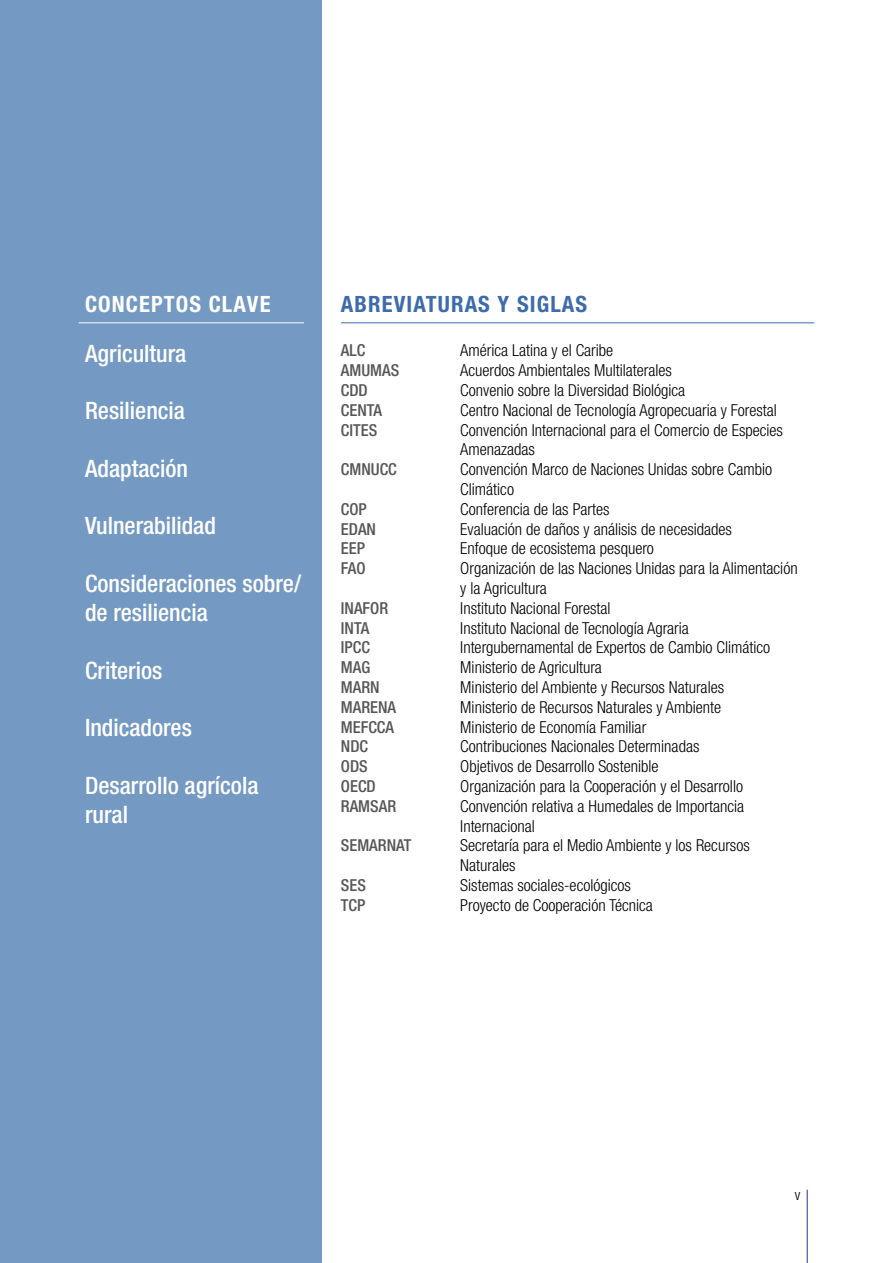
<style>
.page{position:relative;width:893px;height:1263px;background:#fff}
.page>*{position:absolute;margin:0;border:0;box-sizing:border-box;transform-origin:0 0}
.t1{font:500 condensed 24px/28.8px "Helvetica Neue LT Std";color:#fff}
.t2{font:700 condensed 22.5px "Helvetica Neue LT Std";letter-spacing:.05em;color:#3d6bab}
.t3{font:700 condensed 22.5px "Helvetica Neue LT Std";letter-spacing:.05em;color:#fff}
.t4{font:300 condensed 16.5px/19.8px "Helvetica Neue LT Std";color:#000}
.t5{font:500 condensed 16.5px/19.8px "Helvetica Neue LT Std";color:#575756}
.t6{font:300 condensed 15px "Helvetica Neue LT Std";color:#000}
</style>
<div class="page">
<div style="left:0;top:0;width:322px;height:1263px;background:#7499c2"></div>
<hr style="left:341px;top:322px;width:473px;height:1px;background:#3d6bab">
<hr style="left:79px;top:322px;width:225px;height:1px;background:#fff">
<hr style="left:807px;top:1189px;width:1px;height:74px;background:#283583">
<h2 class="t3" style="left:85px;top:290px;width:187px">CONCEPTOS CLAVE</h2>
<h2 class="t2" style="left:341px;top:290px;width:248px">ABREVIATURAS Y SIGLAS</h2>
<p class="t5" style="left:341px;top:340px;width:60px">ALC<br>AMUMAS<br>CDD<br>CENTA<br>CITES</p>
<p class="t5" style="left:341px;top:459px;width:57px">CMNUCC</p>
<p class="t5" style="left:341px;top:499px;width:37px">COP<br>EDAN<br>EEP<br>FAO</p>
<p class="t5" style="left:341px;top:598px;width:57px">INAFOR<br>INTA<br>IPCC<br>MAG<br>MARN<br>MARENA<br>MEFCCA<br>NDC<br>ODS<br>OECD<br>RAMSAR</p>
<p class="t5" style="left:341px;top:835px;width:72px">SEMARNAT</p>
<p class="t5" style="left:341px;top:875px;width:27px">SES<br>TCP</p>
<p class="t4" style="left:460px;top:340px;width:339px">América Latina y el Caribe<br>Acuerdos Ambientales Multilaterales<br>Convenio sobre la Diversidad Biológica<br>Centro Nacional de Tecnología Agropecuaria y Forestal Convención Internacional para el Comercio de Especies Amenazadas<br>Convención Marco de Naciones Unidas sobre Cambio Climático<br>Conferencia de las Partes<br>Evaluación de daños y análisis de necesidades<br>Enfoque de ecosistema pesquero<br>Organización de las Naciones Unidas para la Alimentación y la Agricultura<br>Instituto Nacional Forestal<br>Instituto Nacional de Tecnología Agraria Intergubernamental de Expertos de Cambio Climático Ministerio de Agricultura<br>Ministerio del Ambiente y Recursos Naturales<br>Ministerio de Recursos Naturales y Ambiente<br>Ministerio de Economía Familiar<br>Contribuciones Nacionales Determinadas<br>Objetivos de Desarrollo Sostenible<br>Organización para la Cooperación y el Desarrollo Convención relativa a Humedales de Importancia Internacional<br>Secretaría para el Medio Ambiente y los Recursos Naturales<br>Sistemas sociales-ecológicos<br>Proyecto de Cooperación Técnica</p>
<h1 class="t1" style="left:85px;top:338px;width:103px">Agricultura</h1>
<h1 class="t1" style="left:85px;top:396px;width:101px">Resiliencia</h1>
<h1 class="t1" style="left:85px;top:454px;width:105px">Adaptación</h1>
<h1 class="t1" style="left:85px;top:511px;width:132px">Vulnerabilidad</h1>
<h1 class="t1" style="left:85px;top:569px;width:218px">Consideraciones sobre/ de resiliencia</h1>
<h1 class="t1" style="left:85px;top:655px;width:79px">Criterios</h1>
<h1 class="t1" style="left:85px;top:713px;width:108px">Indicadores</h1>
<h1 class="t1" style="left:85px;top:770px;width:175px">Desarrollo agrícola rural</h1>
<p class="t6" style="left:795px;top:1186px;width:7px">v</p>
</div>
